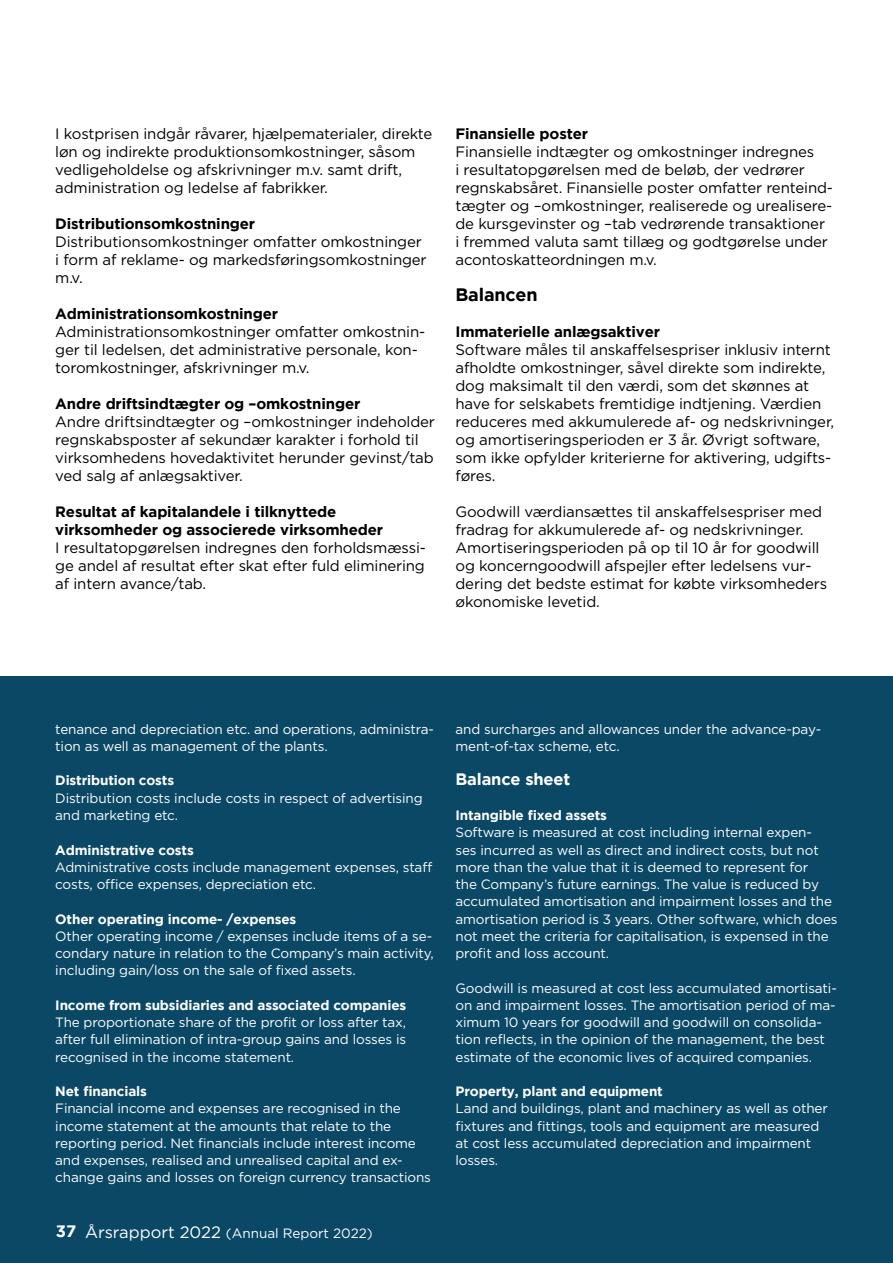
<style>
.page{position:relative;width:893px;height:1263px;background:#fff}
.page>*{position:absolute;margin:0;border:0;box-sizing:border-box;transform-origin:0 0}
.t1{font:700 18px "Gotham";letter-spacing:-.01em;color:#000}
.t2{font:700 16.5px "Gotham";letter-spacing:-.01em;color:#fff}
.t3{font:15px/18px "Gotham";letter-spacing:-.01em;color:#000}
.t4{font:700 15px/18px "Gotham";letter-spacing:-.01em;color:#000}
.t5{font:13.5px/17.2px "Gotham";letter-spacing:-.01em;color:#fff}
.t6{font:700 13.5px "Gotham";letter-spacing:-.01em;color:#fff}
.s1{font-weight:700;font-size:16.5px}
.s2{font-size:16.5px}
</style>
<div class="page">
<div style="left:0;top:676px;width:893px;height:587px;background:#0a4866"></div>
<p class="t3" style="left:55px;top:124px;width:379px">I kostprisen indgår råvarer, hjælpematerialer, direkte løn og indirekte produktionsomkostninger, såsom vedligeholdelse og afskrivninger m.v. samt drift, administration og ledelse af fabrikker.</p>
<p class="t4" style="left:55px;top:214px;width:201px">Distributionsomkostninger</p>
<p class="t3" style="left:55px;top:232px;width:373px">Distributionsomkostninger omfatter omkostninger i form af reklame- og markedsføringsomkostninger m.v.</p>
<p class="t4" style="left:55px;top:304px;width:224px">Administrationsomkostninger</p>
<p class="t3" style="left:55px;top:322px;width:371px">Administrationsomkostninger omfatter omkostnin&shy;ger til ledelsen, det administrative personale, kon&shy;toromkostninger, afskrivninger m.v.</p>
<p class="t4" style="left:55px;top:394px;width:307px">Andre driftsindtægter og –omkostninger</p>
<p class="t3" style="left:55px;top:412px;width:381px">Andre driftsindtægter og –omkostninger indeholder regnskabsposter af sekundær karakter i forhold til virksomhedens hovedaktivitet herunder gevinst/tab ved salg af anlægsaktiver.</p>
<p class="t4" style="left:55px;top:502px;width:329px">Resultat af kapitalandele i tilknyttede virksomheder og associerede virksomheder</p>
<p class="t3" style="left:55px;top:538px;width:372px;text-align:justify">I resultatopgørelsen indregnes den forholdsmæssi&shy;ge andel af resultat efter skat efter fuld eliminering af intern avance/tab.</p>
<p class="t4" style="left:455px;top:124px;width:134px">Finansielle poster</p>
<p class="t3" style="left:455px;top:142px;width:379px">Finansielle indtægter og omkostninger indregnes<br>i resultatopgørelsen med de beløb, der vedrører regnskabsåret. Finansielle poster omfatter renteind&shy;tægter og –omkostninger, realiserede og urealisere&shy;de kursgevinster og –tab vedrørende transaktioner<br>i fremmed valuta samt tillæg og godtgørelse under acontoskatteordningen m.v.</p>
<h1 class="t1" style="left:455px;top:284px;width:84px">Balancen</h1>
<p class="t4" style="left:455px;top:322px;width:206px">Immaterielle anlægsaktiver</p>
<p class="t3" style="left:455px;top:340px;width:380px">Software måles til anskaffelsespriser inklusiv internt afholdte omkostninger, såvel direkte som indirekte, dog maksimalt til den værdi, som det skønnes at have for selskabets fremtidige indtjening. Værdien reduceres med akkumulerede af- og nedskrivninger, og amortiseringsperioden er 3 år. Øvrigt software, som ikke opfylder kriterierne for aktivering, udgifts&shy;føres.</p>
<p class="t3" style="left:455px;top:502px;width:373px">Goodwill værdiansættes til anskaffelsespriser med fradrag for akkumulerede af- og nedskrivninger.<br>Amortiseringsperioden på op til 10 år for goodwill og koncerngoodwill afspejler efter ledelsens vur&shy;dering det bedste estimat for købte virksomheders økonomiske levetid.</p>
<p class="t5" style="left:55px;top:720px;width:380px">tenance and depreciation etc. and operations, administra&shy;tion as well as management of the plants.</p>
<p class="t6" style="left:55px;top:773px;width:120px">Distribution costs</p>
<p class="t5" style="left:55px;top:789px;width:369px">Distribution costs include costs in respect of advertising and marketing etc.</p>
<p class="t6" style="left:55px;top:842px;width:140px">Administrative costs</p>
<p class="t5" style="left:55px;top:858px;width:378px">Administrative costs include management expenses, staff costs, office expenses, depreciation etc.</p>
<p class="t6" style="left:55px;top:911px;width:243px">Other operating income- /expenses</p>
<p class="t5" style="left:55px;top:927px;width:380px">Other operating income / expenses include items of a se&shy;condary nature in relation to the Company’s main activity, including gain/loss on the sale of fixed assets.</p>
<p class="t6" style="left:55px;top:997px;width:353px">Income from subsidiaries and associated companies</p>
<p class="t5" style="left:55px;top:1013px;width:352px;text-align:justify">The proportionate share of the profit or loss after tax, after full elimination of intra-group gains and losses is recognised in the income statement.</p>
<p class="t6" style="left:55px;top:1083px;width:93px">Net financials</p>
<p class="t5" style="left:55px;top:1100px;width:377px">Financial income and expenses are recognised in the income statement at the amounts that relate to the reporting period. Net financials include interest income and expenses, realised and unrealised capital and ex&shy;change gains and losses on foreign currency transactions</p>
<p class="t5" style="left:56px;top:1224px;width:318px"><span class="s1">37</span> <span class="s2">Årsrapport 2022</span> (Annual Report 2022)</p>
<p class="t5" style="left:455px;top:720px;width:367px">and surcharges and allowances under the advance-pay&shy;ment-of-tax scheme, etc.</p>
<p class="t2" style="left:455px;top:770px;width:116px">Balance sheet</p>
<p class="t6" style="left:455px;top:807px;width:153px">Intangible fixed assets</p>
<p class="t5" style="left:455px;top:823px;width:384px">Software is measured at cost including internal expen-<br>ses incurred as well as direct and indirect costs, but not more than the value that it is deemed to represent for<br>the Company’s future earnings. The value is reduced by accumulated amortisation and impairment losses and the amortisation period is 3 years. Other software, which does not meet the criteria for capitalisation, is expensed in the profit and loss account.</p>
<p class="t5" style="left:455px;top:979px;width:383px">Goodwill is measured at cost less accumulated amortisati&shy;on and impairment losses. The amortisation period of ma&shy;ximum 10 years for goodwill and goodwill on consolida&shy;tion reflects, in the opinion of the management, the best estimate of the economic lives of acquired companies.</p>
<p class="t6" style="left:455px;top:1083px;width:209px">Property, plant and equipment</p>
<p class="t5" style="left:455px;top:1099px;width:374px">Land and buildings, plant and machinery as well as other fixtures and fittings, tools and equipment are measured at cost less accumulated depreciation and impairment losses.</p>
</div>
